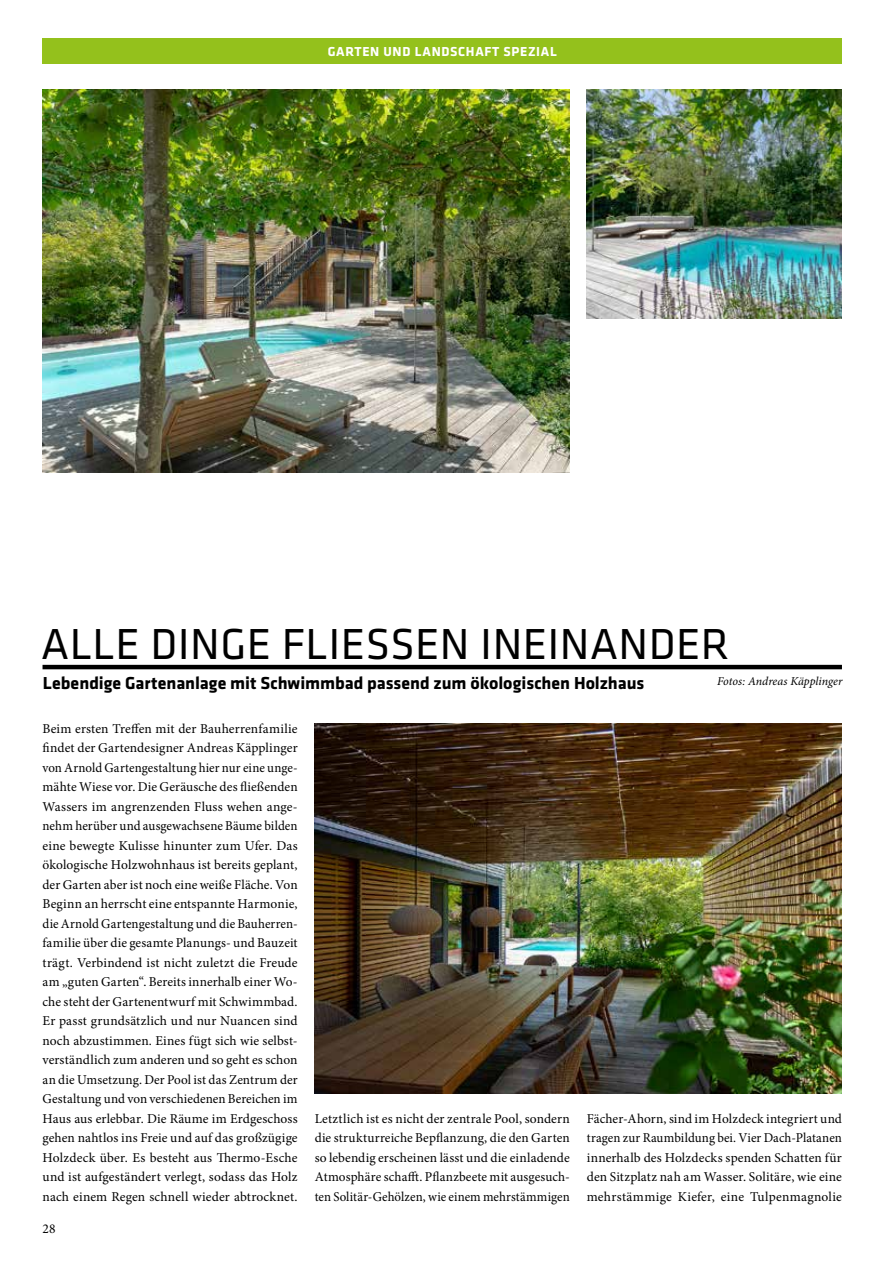
<style>
.page{position:relative;width:893px;height:1263px;background:#fff}
.page>*{position:absolute;margin:0;border:0;box-sizing:border-box;transform-origin:0 0}
.t1{font:45px "Klavika Basic";letter-spacing:.01em;color:#000}
.t2{font:700 18px "Klavika Basic";color:#000}
.t3{font:13.5px/19.5px "Minion Pro";letter-spacing:.015em;color:#000;text-align:justify}
.t4{font:700 13.5px "Klavika Basic";letter-spacing:.05em;color:#fff}
.t5{font:italic 12px "Minion Pro";color:#000}
</style>
<div class="page">
<div style="left:43px;top:38px;width:799px;height:26px;background:#94c11c"></div>
<img style="left:43px;top:89px;width:527px;height:383px">
<img style="left:315px;top:723px;width:527px;height:371px">
<img style="left:587px;top:89px;width:255px;height:230px">
<hr style="left:43px;top:665px;width:799px;height:4px;background:#000">
<p class="t4" style="left:328px;top:42px;width:231px">GARTEN UND LANDSCHAFT SPEZIAL</p>
<h1 class="t1" style="left:41px;top:614px;width:689px">ALLE DINGE FLIESSEN INEINANDER</h1>
<h2 class="t2" style="left:43px;top:670px;width:603px">Lebendige Gartenanlage mit Schwimmbad passend zum ökologischen Holzhaus</h2>
<p class="t5" style="left:717px;top:673px;width:127px">Fotos: Andreas Käpplinger</p>
<p class="t3" style="left:43px;top:719px;width:257px">Beim ersten Treffen mit der Bauherrenfamilie findet der Gartendesigner Andreas Käpplinger von Arnold Gartengestaltung hier nur eine unge&shy;mähte Wiese vor. Die Geräusche des fließenden Wassers im angrenzenden Fluss wehen ange&shy;nehm herüber und ausgewachsene Bäume bilden eine bewegte Kulisse hinunter zum Ufer. Das ökologische Holzwohnhaus ist bereits geplant, der Garten aber ist noch eine weiße Fläche. Von Beginn an herrscht eine entspannte Harmonie, die Arnold Gartengestaltung und die Bauherren&shy;familie über die gesamte Planungs- und Bauzeit trägt. Verbindend ist nicht zuletzt die Freude am „guten Garten“. Bereits innerhalb einer Wo&shy;che steht der Gartenentwurf mit Schwimmbad.<br>Er passt grundsätzlich und nur Nuancen sind noch abzustimmen. Eines fügt sich wie selbst&shy;verständlich zum anderen und so geht es schon an die Umsetzung. Der Pool ist das Zentrum der Gestaltung und von verschiedenen Bereichen im Haus aus erlebbar. Die Räume im Erdgeschoss gehen nahtlos ins Freie und auf das großzügige Holzdeck über. Es besteht aus Thermo-Esche und ist aufgeständert verlegt, sodass das Holz nach einem Regen schnell wieder abtrocknet.</p>
<p class="t3" style="left:43px;top:1219px;width:14px">28</p>
<p class="t3" style="left:315px;top:1109px;width:257px">Letztlich ist es nicht der zentrale Pool, sondern die strukturreiche Bepflanzung, die den Garten so lebendig erscheinen lässt und die einladende Atmosphäre schafft. Pflanzbeete mit ausgesuch&shy;ten Solitär-Gehölzen, wie einem mehrstämmigen</p>
<p class="t3" style="left:587px;top:1109px;width:257px">Fächer-Ahorn, sind im Holzdeck integriert und tragen zur Raumbildung bei. Vier Dach-Platanen innerhalb des Holzdecks spenden Schatten für den Sitzplatz nah am Wasser. Solitäre, wie eine mehrstämmige Kiefer, eine Tulpenmagnolie</p>
</div>
